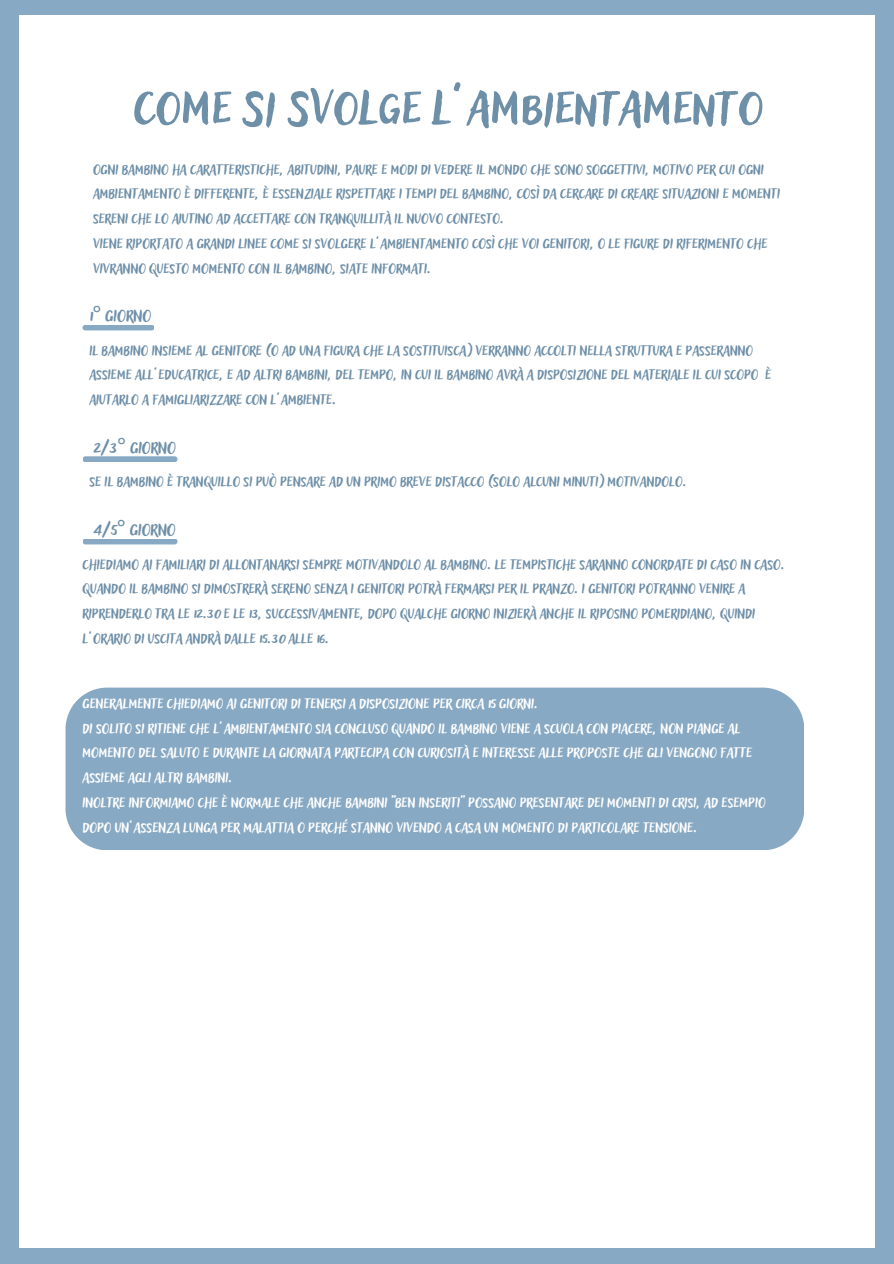
<style>
.page{position:relative;width:894px;height:1264px;background:#fff}
.page>*{position:absolute;margin:0;border:0;box-sizing:border-box;transform-origin:0 0}
.t1{font:63px "Adlery Pro Blockletter";color:#6e8fa8}
.t2{font:21px "Adlery Pro Blockletter";color:#6e8fa8}
.t3{font:18px/24.8px "Adlery Pro Blockletter";color:#6e8fa8}
.t4{font:18px/24.8px "Adlery Pro Blockletter";color:#fff}
.s1{font-family:"Noto Sans"}
</style>
<div class="page">
<div style="left:0;top:0;width:893px;height:1263px;background:#88a9c3"></div>
<div style="left:19px;top:15px;width:855px;height:1232px;background:#fff"></div>
<svg style="left:82px;top:325px;width:72px;height:5px"></svg>
<div style="left:82px;top:456px;width:95px;height:6px;background:#88a9c3;border-radius:3px"></div>
<div style="left:82px;top:538px;width:95px;height:6px;background:#88a9c3;border-radius:3px"></div>
<div style="left:65px;top:687px;width:739px;height:163px;background:#88a9c3"></div>
<h1 class="t1" style="left:133px;top:65px;width:632px">Come si svolge l’ambientamento</h1>
<p class="t3" style="left:93px;top:155px;width:688px">OGNI BAMBINO HA CARATTERISTICHE, ABITUDINI, PAURE E MODI DI VEDERE IL MONDO CHE SONO SOGGETTIVI, MOTIVO PER CUI OGNI<br>AMBIENTAMENTO È DIFFERENTE, È ESSENZIALE RISPETTARE I TEMPI DEL BAMBINO, COSÌ DA CERCARE DI CREARE SITUAZIONI E MOMENTI<br>SERENI CHE LO AIUTINO AD ACCETTARE CON TRANQUILLITÀ IL NUOVO CONTESTO.</p>
<p class="t3" style="left:93px;top:229px;width:675px">VIENE RIPORTATO A GRANDI LINEE COME SI SVOLGERE L’AMBIENTAMENTO COSÌ CHE VOI GENITORI, O LE FIGURE DI RIFERIMENTO CHE<br>VIVRANNO QUESTO MOMENTO CON IL BAMBINO, SIATE INFORMATI.</p>
<h2 class="t2" style="left:89px;top:302px;width:63px">1<span class="s1">°</span> GIORNO</h2>
<p class="t3" style="left:89px;top:336px;width:683px">IL BAMBINO INSIEME AL GENITORE (O AD UNA FIGURA CHE LA SOSTITUISCA) VERRANNO ACCOLTI NELLA STRUTTURA E PASSERANNO<br>ASSIEME ALL’EDUCATRICE, E AD ALTRI BAMBINI, DEL TEMPO, IN CUI IL BAMBINO AVRÀ A DISPOSIZIONE DEL MATERIALE IL CUI SCOPO È<br>AIUTARLO A FAMIGLIARIZZARE CON L’AMBIENTE.</p>
<h2 class="t2" style="left:93px;top:433px;width:84px">2/3<span class="s1">°</span> GIORNO</h2>
<p class="t3" style="left:89px;top:467px;width:598px">SE IL BAMBINO È TRANQUILLO SI PUÒ PENSARE AD UN PRIMO BREVE DISTACCO (SOLO ALCUNI MINUTI) MOTIVANDOLO.</p>
<h2 class="t2" style="left:93px;top:516px;width:84px">4/5<span class="s1">°</span> GIORNO</h2>
<p class="t3" style="left:82px;top:550px;width:703px">CHIEDIAMO AI FAMILIARI DI ALLONTANARSI SEMPRE MOTIVANDOLO AL BAMBINO. LE TEMPISTICHE SARANNO CONORDATE DI CASO IN CASO.</p>
<p class="t3" style="left:82px;top:574px;width:674px">QUANDO IL BAMBINO SI DIMOSTRERÀ SERENO SENZA I GENITORI POTRÀ FERMARSI PER IL PRANZO. I GENITORI POTRANNO VENIRE A<br>RIPRENDERLO TRA LE 12.30 E LE 13, SUCCESSIVAMENTE, DOPO QUALCHE GIORNO INIZIERÀ ANCHE IL RIPOSINO POMERIDIANO, QUINDI<br>L’ORARIO DI USCITA ANDRÀ DALLE 15.30 ALLE 16.</p>
<p class="t4" style="left:82px;top:689px;width:457px">GENERALMENTE CHIEDIAMO AI GENITORI DI TENERSI A DISPOSIZIONE PER CIRCA 15 GIORNI.</p>
<p class="t4" style="left:82px;top:714px;width:671px">DI SOLITO SI RITIENE CHE L’AMBIENTAMENTO SIA CONCLUSO QUANDO IL BAMBINO VIENE A SCUOLA CON PIACERE, NON PIANGE AL<br>MOMENTO DEL SALUTO E DURANTE LA GIORNATA PARTECIPA CON CURIOSITÀ E INTERESSE ALLE PROPOSTE CHE GLI VENGONO FATTE<br>ASSIEME AGLI ALTRI BAMBINI.</p>
<p class="t4" style="left:82px;top:788px;width:684px">INOLTRE INFORMIAMO CHE È NORMALE CHE ANCHE BAMBINI “BEN INSERITI” POSSANO PRESENTARE DEI MOMENTI DI CRISI, AD ESEMPIO<br>DOPO UN’ASSENZA LUNGA PER MALATTIA O PERCHÉ STANNO VIVENDO A CASA UN MOMENTO DI PARTICOLARE TENSIONE.</p>
</div>
